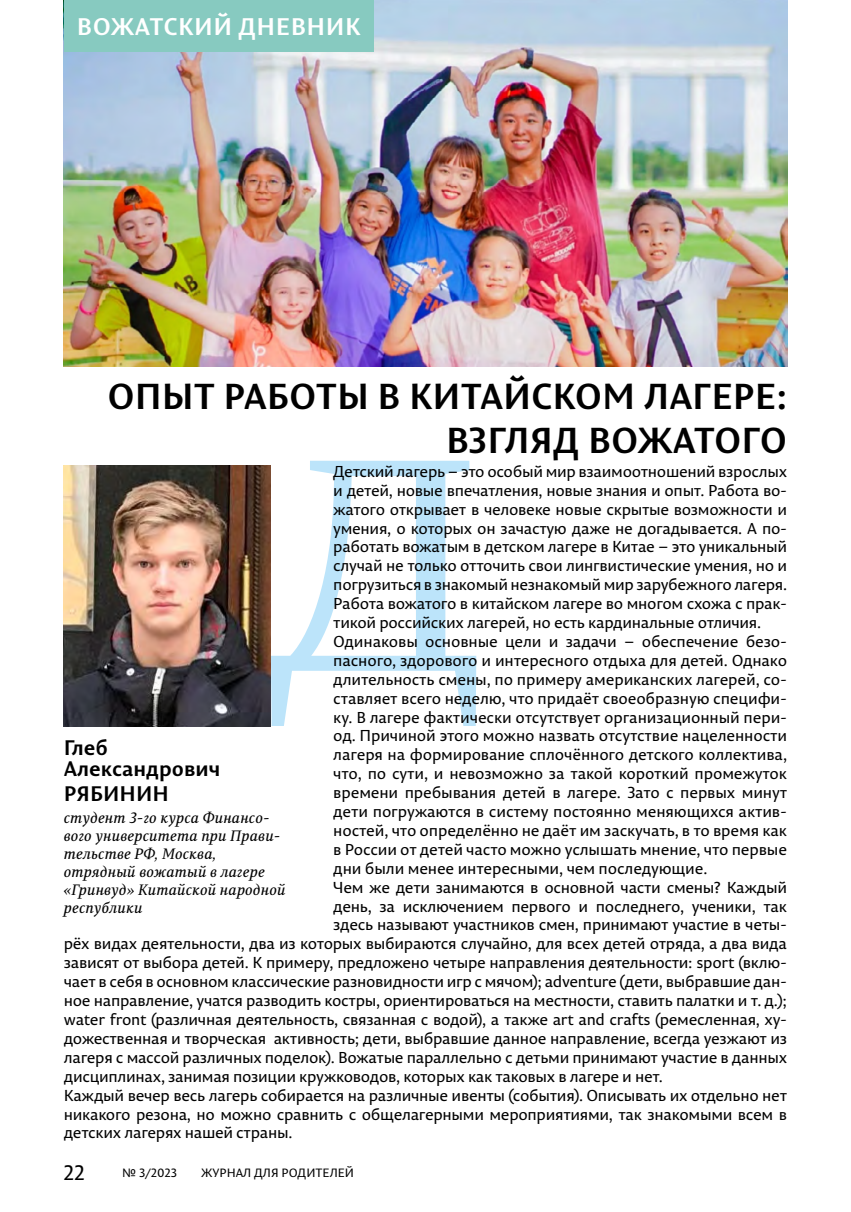
<style>
.page{position:relative;width:851px;height:1212px;background:#fff}
.page>*{position:absolute;margin:0;border:0;box-sizing:border-box;transform-origin:0 0}
.t1{font:700 36px/43.2px "Permian Sans Typeface";color:#000;text-align:right}
.t2{font:700 24px "Permian Sans Typeface";letter-spacing:.02em;color:#fff}
.t3{font:700 21px/21px "Permian Sans Typeface";color:#000}
.t4{font:21px "Permian Sans Typeface";color:#000}
.t5{font:15.75px "Permian Sans Typeface";letter-spacing:-.02em;color:#000}
.t6{font:italic 15px/18px "Permian Serif Typeface";color:#000}
.t7{font:12px "Permian Sans Typeface";color:#000}
</style>
<div class="page">
<svg style="left:271px;top:461px;width:205px;height:265px"></svg>
<img style="left:64px;top:0;width:723px;height:366px">
<img style="left:64px;top:465px;width:207px;height:261px">
<div style="left:64px;top:0;width:310px;height:51px;background:#87cac0"></div>
<h2 class="t2" style="left:77px;top:6px;width:285px">ВОЖАТСКИЙ ДНЕВНИК</h2>
<h1 class="t1" style="left:107px;top:373px;width:681px">ОПЫТ РАБОТЫ В КИТАЙСКОМ ЛАГЕРЕ:<br>ВЗГЛЯД ВОЖАТОГО</h1>
<p class="t5" style="left:333px;top:459px;width:455px">Детский лагерь – это особый мир взаимоотношений взрослых</p>
<p class="t5" style="left:333px;top:478px;width:455px">и детей, новые впечатления, новые знания и опыт. Работа во-</p>
<p class="t5" style="left:333px;top:497px;width:455px">жатого открывает в человеке новые скрытые возможности и</p>
<p class="t5" style="left:333px;top:516px;width:455px">умения, о которых он зачастую даже не догадывается. А по-</p>
<p class="t5" style="left:333px;top:535px;width:455px">работать вожатым в детском лагере в Китае – это уникальный</p>
<p class="t5" style="left:333px;top:554px;width:455px">случай не только отточить свои лингвистические умения, но и</p>
<p class="t5" style="left:333px;top:573px;width:455px">погрузиться в знакомый незнакомый мир зарубежного лагеря.</p>
<p class="t5" style="left:333px;top:591px;width:455px">Работа вожатого в китайском лагере во многом схожа с прак-</p>
<p class="t5" style="left:333px;top:610px;width:429px">тикой российских лагерей, но есть кардинальные отличия.</p>
<p class="t5" style="left:333px;top:629px;width:455px">Одинаковы основные цели и задачи – обеспечение безо-</p>
<p class="t5" style="left:333px;top:648px;width:455px">пасного, здорового и интересного отдыха для детей. Однако</p>
<p class="t5" style="left:333px;top:667px;width:455px">длительность смены, по примеру американских лагерей, со-</p>
<p class="t5" style="left:333px;top:686px;width:455px">ставляет всего неделю, что придаёт своеобразную специфи-</p>
<p class="t5" style="left:333px;top:705px;width:455px">ку. В лагере фактически отсутствует организационный пери-</p>
<p class="t5" style="left:333px;top:724px;width:455px">од. Причиной этого можно назвать отсутствие нацеленности</p>
<p class="t5" style="left:333px;top:743px;width:455px">лагеря на формирование сплочённого детского коллектива,</p>
<p class="t5" style="left:333px;top:762px;width:455px">что, по сути, и невозможно за такой короткий промежуток</p>
<p class="t5" style="left:333px;top:780px;width:455px">времени пребывания детей в лагере. Зато с первых минут</p>
<p class="t5" style="left:333px;top:799px;width:455px">дети погружаются в систему постоянно меняющихся актив-</p>
<p class="t5" style="left:333px;top:818px;width:455px">ностей, что определённо не даёт им заскучать, в то время как</p>
<p class="t5" style="left:333px;top:837px;width:455px">в России от детей часто можно услышать мнение, что первые</p>
<p class="t5" style="left:333px;top:856px;width:375px">дни были менее интересными, чем последующие.</p>
<p class="t5" style="left:333px;top:875px;width:455px">Чем же дети занимаются в основной части смены? Каждый</p>
<p class="t5" style="left:333px;top:894px;width:455px">день, за исключением первого и последнего, ученики, так</p>
<p class="t5" style="left:333px;top:913px;width:455px">здесь называют участников смен, принимают участие в четы-</p>
<p class="t5" style="left:64px;top:932px;width:724px">рёх видах деятельности, два из которых выбираются случайно, для всех детей отряда, а два вида</p>
<p class="t5" style="left:64px;top:951px;width:724px">зависят от выбора детей. К примеру, предложено четыре направления деятельности: sport (вклю-</p>
<p class="t5" style="left:64px;top:969px;width:724px">чает в себя в основном классические разновидности игр с мячом); adventure (дети, выбравшие дан-</p>
<p class="t5" style="left:64px;top:988px;width:724px">ное направление, учатся разводить костры, ориентироваться на местности, ставить палатки и т. д.);</p>
<p class="t5" style="left:64px;top:1007px;width:724px">water front (различная деятельность, связанная с водой), а также art and crafts (ремесленная, ху-</p>
<p class="t5" style="left:64px;top:1026px;width:724px">дожественная и творческая активность; дети, выбравшие данное направление, всегда уезжают из</p>
<p class="t5" style="left:64px;top:1045px;width:724px">лагеря с массой различных поделок). Вожатые параллельно с детьми принимают участие в данных</p>
<p class="t5" style="left:64px;top:1064px;width:600px">дисциплинах, занимая позиции кружководов, которых как таковых в лагере и нет.</p>
<p class="t5" style="left:64px;top:1083px;width:724px">Каждый вечер весь лагерь собирается на различные ивенты (события). Описывать их отдельно нет</p>
<p class="t5" style="left:64px;top:1102px;width:724px">никакого резона, но можно сравнить с общелагерными мероприятиями, так знакомыми всем в</p>
<p class="t5" style="left:64px;top:1121px;width:230px">детских лагерях нашей страны.</p>
<h3 class="t3" style="left:64px;top:735px;width:158px">Глеб<br>Александрович</h3>
<h3 class="t3" style="left:64px;top:782px;width:107px">РЯБИНИН</h3>
<p class="t6" style="left:64px;top:808px;width:223px">студент 3-го курса Финансо&shy;вого университета при Прави&shy;тельстве РФ, Москва, отрядный вожатый в лагере «Гринвуд» Китайской народной республики</p>
<h3 class="t4" style="left:64px;top:1156px;width:23px">22</h3>
<p class="t7" style="left:122px;top:1163px;width:56px">№ 3/2023</p>
<p class="t7" style="left:201px;top:1163px;width:154px">ЖУРНАЛ ДЛЯ РОДИТЕЛЕЙ</p>
</div>
